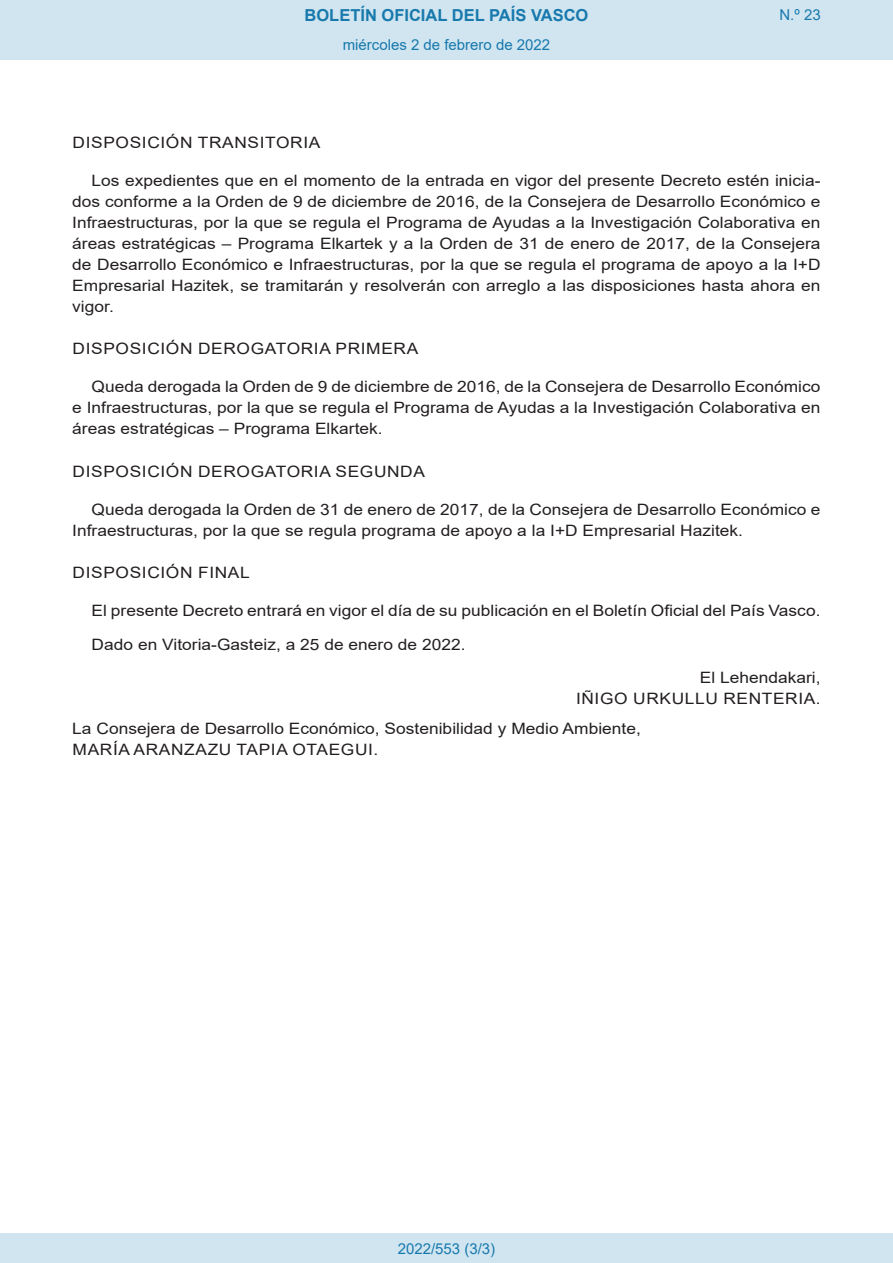
<style>
.page{position:relative;width:893px;height:1263px;background:#fff}
.page>*{position:absolute;margin:0;border:0;box-sizing:border-box;transform-origin:0 0}
.t1{font:700 16.5px "Arial";color:#1879ad}
.BOPVDetalle{font:15.6px/21px "Arial";color:#231f20;text-align:justify;scale:1.11 1}
.BOPVDisposicion{font:15.6px "Arial";letter-spacing:.035em;color:#231f20;scale:1.11 1}
.BOPVFirmaPuesto{font:15.6px "Arial";color:#231f20;scale:1.11 1}
.BOPVFirmaLugFec{font:15.6px "Arial";color:#231f20;scale:1.11 1}
.BOPVFirmaNombre{font:15.6px "Arial";letter-spacing:.035em;color:#231f20;scale:1.11 1}
.BOPVNombreLehen2{font:15.6px "Arial";letter-spacing:.035em;color:#231f20;scale:1.11 1}
.BOPVPuestoLehen2{font:15.6px "Arial";color:#231f20;scale:1.11 1}
.Paginacion_Centro{font:15px "Arial";color:#1879ad}
</style>
<div class="page">
<div style="left:0;top:0;width:893px;height:60px;background:#d0e5f0"></div>
<div style="left:0;top:1233px;width:893px;height:30px;background:#d0e5f0"></div>
<p class="t1" style="left:305px;top:3px;width:285px">BOLETÍN OFICIAL DEL PAÍS VASCO</p>
<p class="Paginacion_Centro" style="left:343px;top:35px;width:209px">miércoles 2 de febrero de 2022</p>
<p class="Paginacion_Centro" style="left:779px;top:5px;width:43px">N.º 23</p>
<p class="BOPVDisposicion" style="left:73px;top:132px;width:225px">DISPOSICIÓN TRANSITORIA</p>
<p class="BOPVDetalle" style="left:72px;top:170px;width:676px;text-indent:19px">Los expedientes que en el momento de la entrada en vigor del presente Decreto estén inicia&shy;dos conforme a la Orden de 9 de diciembre de 2016, de la Consejera de Desarrollo Económico e Infraestructuras, por la que se regula el Programa de Ayudas a la Investigación Colaborativa en áreas estratégicas – Programa Elkartek y a la Orden de 31 de enero de 2017, de la Consejera de Desarrollo Económico e Infraestructuras, por la que se regula el programa de apoyo a la I+D Empresarial Hazitek, se tramitarán y resolverán con arreglo a las disposiciones hasta ahora en vigor.</p>
<p class="BOPVDisposicion" style="left:73px;top:338px;width:313px">DISPOSICIÓN DEROGATORIA PRIMERA</p>
<p class="BOPVDetalle" style="left:72px;top:376px;width:676px;text-indent:19px">Queda derogada la Orden de 9 de diciembre de 2016, de la Consejera de Desarrollo Económico e Infraestructuras, por la que se regula el Programa de Ayudas a la Investigación Colaborativa en áreas estratégicas – Programa Elkartek.</p>
<p class="BOPVDisposicion" style="left:73px;top:460px;width:319px">DISPOSICIÓN DEROGATORIA SEGUNDA</p>
<p class="BOPVDetalle" style="left:72px;top:499px;width:676px;text-indent:19px">Queda derogada la Orden de 31 de enero de 2017, de la Consejera de Desarrollo Económico e<br>Infraestructuras, por la que se regula programa de apoyo a la I+D Empresarial Hazitek.</p>
<p class="BOPVDisposicion" style="left:73px;top:562px;width:161px">DISPOSICIÓN FINAL</p>
<p class="BOPVDetalle" style="left:92px;top:600px;width:658px">El presente Decreto entrará en vigor el día de su publicación en el Boletín Oficial del País Vasco.</p>
<p class="BOPVFirmaLugFec" style="left:92px;top:633px;width:338px">Dado en Vitoria-Gasteiz, a 25 de enero de 2022.</p>
<p class="BOPVPuestoLehen2" style="left:700px;top:667px;width:110px">El Lehendakari,</p>
<p class="BOPVNombreLehen2" style="left:576px;top:688px;width:222px">IÑIGO URKULLU RENTERIA.</p>
<p class="BOPVFirmaPuesto" style="left:72px;top:718px;width:514px">La Consejera de Desarrollo Económico, Sostenibilidad y Medio Ambiente,</p>
<p class="BOPVFirmaNombre" style="left:73px;top:739px;width:277px">MARÍA ARANZAZU TAPIA OTAEGUI.</p>
<p class="Paginacion_Centro" style="left:398px;top:1238px;width:99px">2022/553 (3/3)</p>
</div>
